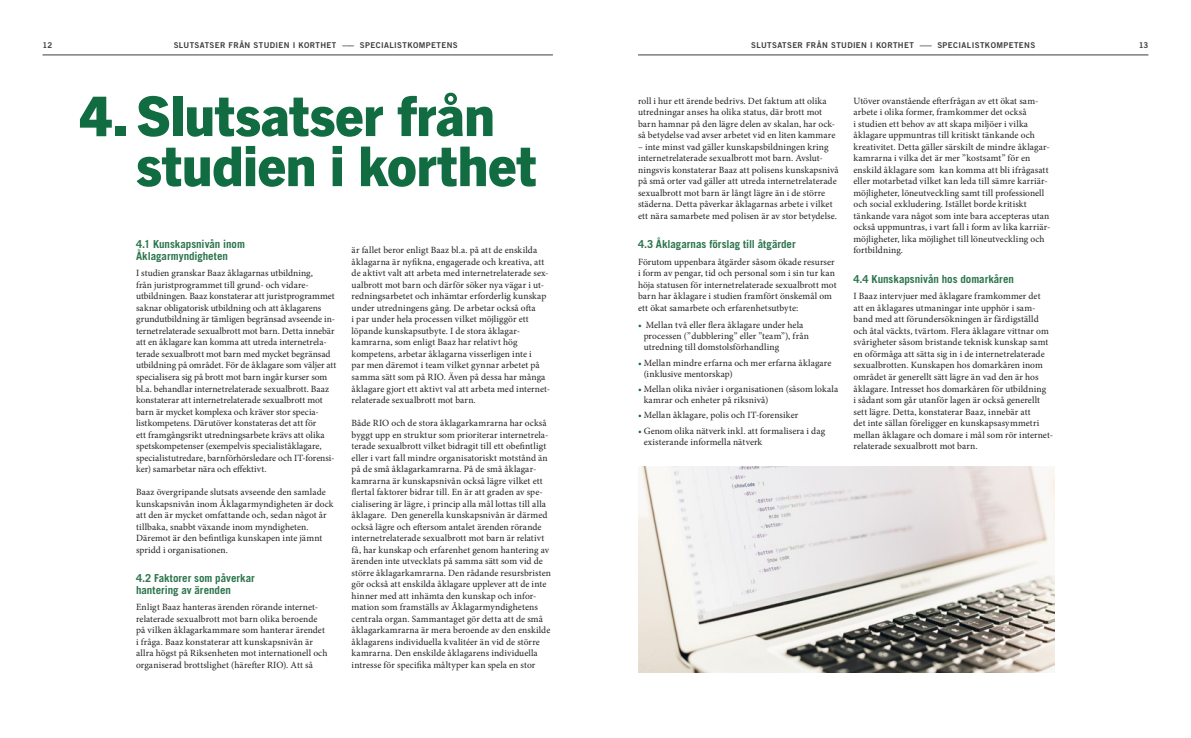
<style>
.page{position:relative;width:1191px;height:738px;background:#fff}
.page>*{position:absolute;margin:0;border:0;box-sizing:border-box;transform-origin:0 0}
.Heading_1{font:800 55px/50px "Trade Gothic Next LT Pro";letter-spacing:-.005em;color:#116c42}
.Mellanrubrik_1_0{font:700 11px/11.5px "Trade Gothic LT Std";letter-spacing:-.005em;color:#2c754d}
.Bröd_första_raden{font:9.5px/11.5px "Minion Pro";letter-spacing:.01em;color:#231f20}
.Ingress_1{font:8px "Trade Gothic LT Std Bd 2";letter-spacing:.05em;color:#3e3e3f}
.s1{color:#116c42}
</style>
<div class="page">
<img style="left:638px;top:466px;width:416px;height:206px">
<hr style="left:638px;top:55px;width:510px;height:1px;background:#3e3e3f">
<hr style="left:43px;top:55px;width:510px;height:1px;background:#3e3e3f">
<p class="Ingress_1" style="left:43px;top:40px;width:11px">12</p>
<p class="Ingress_1" style="left:174px;top:40px;width:285px">SLUTSATSER FRÅN STUDIEN I KORTHET ––– SPECIALISTKOMPETENS</p>
<p class="Ingress_1" style="left:751px;top:40px;width:285px">SLUTSATSER FRÅN STUDIEN I KORTHET ––– SPECIALISTKOMPETENS</p>
<p class="Ingress_1" style="left:1138px;top:40px;width:11px">13</p>
<p class="Heading_1" style="left:136px;top:87px;width:402px;text-indent:-56px">4.Slutsatser från studien i korthet</p>
<p class="Mellanrubrik_1_0" style="left:136px;top:238px;width:110px">4.1 Kunskapsnivån inom<br>Åklagarmyndigheten</p>
<p class="Bröd_första_raden" style="left:136px;top:267px;width:202px">I studien granskar Baaz åklagarnas utbildning,<br>från juristprogrammet till grund- och vidare&shy;utbildningen. Baaz konstaterar att juristprogrammet saknar obligatorisk utbildning och att åklagarens grundutbildning är tämligen begränsad avseende in&shy;ternetrelaterade sexualbrott mot barn. Detta innebär att en åklagare kan komma att utreda internetrela&shy;terade sexualbrott mot barn med mycket begränsad utbildning på området. För de åklagare som väljer att specialisera sig på brott mot barn ingår kurser som bl.a. behandlar internetrelaterade sexualbrott. Baaz konstaterar att internetrelaterade sexualbrott mot barn är mycket komplexa och kräver stor specia&shy;listkompetens. Därutöver konstateras det att för<br>ett framgångsrikt utredningsarbete krävs att olika spetskompetenser (exempelvis specialiståklagare, specialistutredare, barnförhörsledare och IT-forensi&shy;ker) samarbetar nära och effektivt.</p>
<p class="Bröd_första_raden" style="left:136px;top:486px;width:199px">Baaz övergripande slutsats avseende den samlade kunskapsnivån inom Åklagarmyndigheten är dock att den är mycket omfattande och, sedan något år tillbaka, snabbt växande inom myndigheten.<br>Däremot är den befintliga kunskapen inte jämnt spridd i organisationen.</p>
<p class="Mellanrubrik_1_0" style="left:136px;top:572px;width:120px">4.2 Faktorer som påverkar hantering av ärenden</p>
<p class="Bröd_första_raden" style="left:136px;top:601px;width:193px">Enligt Baaz hanteras ärenden rörande internet&shy;relaterade sexualbrott mot barn olika beroende på vilken åklagarkammare som hanterar ärendet i fråga. Baaz konstaterar att kunskapsnivån är allra högst på Riksenheten mot internationell och organiserad brottslighet (härefter RIO). Att så</p>
<p class="Bröd_första_raden" style="left:351px;top:244px;width:200px">är fallet beror enligt Baaz bl.a. på att de enskilda åklagarna är nyfikna, engagerade och kreativa, att de aktivt valt att arbeta med internetrelaterade sex&shy;ualbrott mot barn och därför söker nya vägar i ut&shy;redningsarbetet och inhämtar erforderlig kunskap under utredningens gång. De arbetar också ofta<br>i par under hela processen vilket möjliggör ett löpande kunskapsutbyte. I de stora åklagar&shy;kamrarna, som enligt Baaz har relativt hög kompetens, arbetar åklagarna visserligen inte i<br>par men däremot i team vilket gynnar arbetet på samma sätt som på RIO. Även på dessa har många åklagare gjort ett aktivt val att arbeta med internet&shy;relaterade sexualbrott mot barn.</p>
<p class="Bröd_första_raden" style="left:351px;top:417px;width:201px">Både RIO och de stora åklagarkamrarna har också byggt upp en struktur som prioriterar internetrela&shy;terade sexualbrott vilket bidragit till ett obefintligt eller i vart fall mindre organisatoriskt motstånd än på de små åklagarkamrarna. På de små åklagar&shy;kamrarna är kunskapsnivån också lägre vilket ett flertal faktorer bidrar till. En är att graden av spe&shy;cialisering är lägre, i princip alla mål lottas till alla åklagare. Den generella kunskapsnivån är därmed också lägre och eftersom antalet ärenden rörande internetrelaterade sexualbrott mot barn är relativt få, har kunskap och erfarenhet genom hantering av ärenden inte utvecklats på samma sätt som vid de större åklagarkamrarna. Den rådande resursbristen gör också att enskilda åklagare upplever att de inte hinner med att inhämta den kunskap och infor&shy;mation som framställs av Åklagarmyndighetens centrala organ. Sammantaget gör detta att de små åklagarkamrarna är mera beroende av den enskilde åklagarens individuella kvalitéer än vid de större kamrarna. Den enskilde åklagarens individuella intresse för specifika måltyper kan spela en stor</p>
<p class="Bröd_första_raden" style="left:638px;top:95px;width:199px">roll i hur ett ärende bedrivs. Det faktum att olika utredningar anses ha olika status, där brott mot barn hamnar på den lägre delen av skalan, har ock&shy;så betydelse vad avser arbetet vid en liten kammare</p>
<p class="Bröd_första_raden" style="left:638px;top:141px;width:202px">– inte minst vad gäller kunskapsbildningen kring internetrelaterade sexualbrott mot barn. Avslut&shy;ningsvis konstaterar Baaz att polisens kunskapsnivå på små orter vad gäller att utreda internetrelaterade sexualbrott mot barn är långt lägre än i de större städerna. Detta påverkar åklagarnas arbete i vilket ett nära samarbete med polisen är av stor betydelse.</p>
<p class="Mellanrubrik_1_0" style="left:638px;top:238px;width:159px">4.3 Åklagarnas förslag till åtgärder</p>
<p class="Bröd_första_raden" style="left:638px;top:256px;width:200px">Förutom uppenbara åtgärder såsom ökade resurser i form av pengar, tid och personal som i sin tur kan höja statusen för internetrelaterade sexualbrott mot barn har åklagare i studien framfört önskemål om ett ökat samarbete och erfarenhetsutbyte:</p>
<p class="Bröd_första_raden" style="left:643px;top:320px;width:167px;line-height:11px;text-indent:-6px"><span class="s1">•</span> Mellan två eller flera åklagare under hela processen (”dubblering” eller ”team”), från utredning till domstolsförhandling</p>
<p class="Bröd_första_raden" style="left:643px;top:357px;width:189px;line-height:11px;text-indent:-6px"><span class="s1">•</span> Mellan mindre erfarna och mer erfarna åklagare (inklusive mentorskap)</p>
<p class="Bröd_första_raden" style="left:643px;top:383px;width:196px;line-height:11px;text-indent:-6px"><span class="s1">•</span> Mellan olika nivåer i organisationen (såsom lokala kamrar och enheter på riksnivå)</p>
<p class="Bröd_första_raden" style="left:638px;top:409px;width:162px"><span class="s1">•</span> Mellan åklagare, polis och IT-forensiker</p>
<p class="Bröd_första_raden" style="left:643px;top:425px;width:183px;line-height:11px;text-indent:-6px"><span class="s1">•</span> Genom olika nätverk inkl. att formalisera i dag existerande informella nätverk</p>
<p class="Bröd_första_raden" style="left:853px;top:95px;width:198px">Utöver ovanstående efterfrågan av ett ökat sam&shy;arbete i olika former, framkommer det också<br>i studien ett behov av att skapa miljöer i vilka åklagare uppmuntras till kritiskt tänkande och kreativitet. Detta gäller särskilt de mindre åklagar&shy;kamrarna i vilka det är mer ”kostsamt” för en enskild åklagare som kan komma att bli ifrågasatt eller motarbetad vilket kan leda till sämre karriär&shy;möjligheter, löneutveckling samt till professionell och social exkludering. Istället borde kritiskt tänkande vara något som inte bara accepteras utan också uppmuntras, i vart fall i form av lika karriär&shy;möjligheter, lika möjlighet till löneutveckling och fortbildning.</p>
<p class="Mellanrubrik_1_0" style="left:853px;top:273px;width:162px">4.4 Kunskapsnivån hos domarkåren</p>
<p class="Bröd_första_raden" style="left:853px;top:290px;width:200px">I Baaz intervjuer med åklagare framkommer det att en åklagares utmaningar inte upphör i sam&shy;band med att förundersökningen är färdigställd och åtal väckts, tvärtom. Flera åklagare vittnar om svårigheter såsom bristande teknisk kunskap samt en oförmåga att sätta sig in i de internetrelaterade sexualbrotten. Kunskapen hos domarkåren inom området är generellt sätt lägre än vad den är hos åklagare. Intresset hos domarkåren för utbildning<br>i sådant som går utanför lagen är också generellt sett lägre. Detta, konstaterar Baaz, innebär att<br>det inte sällan föreligger en kunskapsasymmetri mellan åklagare och domare i mål som rör internet&shy;relaterade sexualbrott mot barn.</p>
</div>
